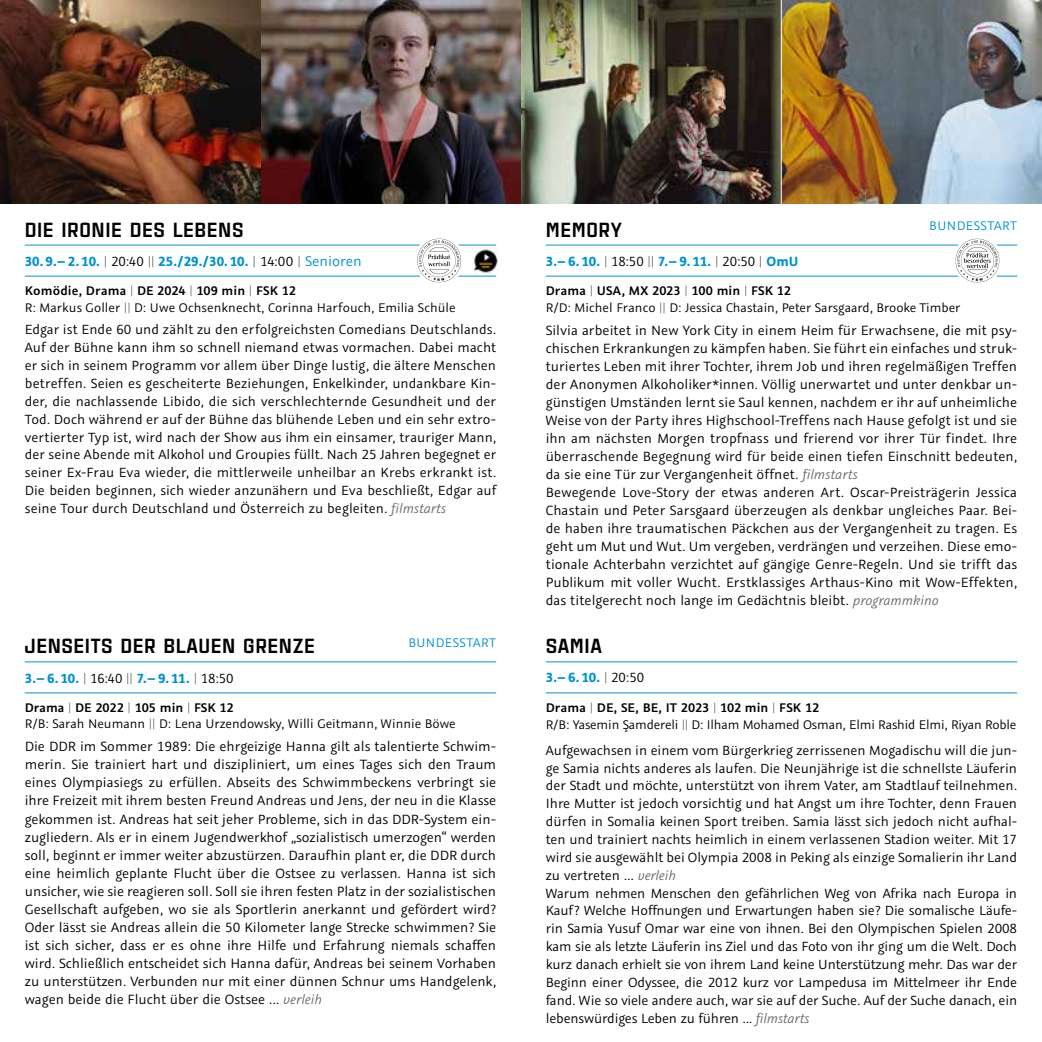
<style>
.page{position:relative;width:1042px;height:1042px;background:#fff}
.page>*{position:absolute;margin:0;border:0;box-sizing:border-box;transform-origin:0 0}
.t1{font:900 21px "Estricta";letter-spacing:.025em;color:#000}
.t2{font:15.05px/18px "Graublau Sans";letter-spacing:.005em;color:#000;text-align:justify}
.t3{font:14.88px/17.8px "Graublau Sans";letter-spacing:-.005em;color:#000}
.t4{font:700 14.88px "Graublau Sans";letter-spacing:-.005em;color:#0093d3}
.t5{font:14px/16.8px "Graublau Sans";color:#000}
.t6{font:14px "Graublau Sans";letter-spacing:.035em;color:#0093d3}
.s1{font-weight:200;color:#000}
.s2{font-weight:400;color:#000}
.s3{font-weight:400;font-size:15.75px}
.s4{font-weight:600}
.s5{font-weight:200}
.s6{font-style:italic;color:#706f6f}
.s7{font-style:italic;font-size:14.88px;color:#706f6f}
</style>
<div class="page">
<img style="left:0;top:0;width:1042px;height:203px">
<hr style="left:25px;top:692px;width:471px;height:1px;background:#0093d3">
<hr style="left:25px;top:661px;width:471px;height:1px;background:#0093d3">
<hr style="left:546px;top:692px;width:471px;height:1px;background:#0093d3">
<hr style="left:546px;top:661px;width:471px;height:1px;background:#0093d3">
<hr style="left:260px;top:0;width:1px;height:210px;background:#fff">
<hr style="left:781px;top:0;width:1px;height:210px;background:#fff">
<hr style="left:546px;top:276px;width:471px;height:1px;background:#0093d3">
<hr style="left:546px;top:245px;width:471px;height:1px;background:#0093d3">
<hr style="left:25px;top:276px;width:471px;height:1px;background:#0093d3">
<hr style="left:25px;top:245px;width:471px;height:1px;background:#0093d3">
<svg style="left:417px;top:239px;width:44px;height:43px"></svg>
<svg style="left:955px;top:239px;width:44px;height:43px"></svg>
<img style="left:472px;top:249px;width:27px;height:25px">
<h1 class="t1" style="left:25px;top:214px;width:220px">DIE IRONIE DES LEBENS</h1>
<p class="t4" style="left:25px;top:252px;width:338px">30.9.–2.10. <span class="s1">|</span> <span class="s2">20:40</span> <span class="s1">||</span> 25./29./30.10. <span class="s1">|</span> <span class="s2">14:00</span> <span class="s1">|</span> <span class="s3">Senioren</span></p>
<p class="t5" style="left:25px;top:282px;width:432px"><span class="s4">Komödie, Drama</span> <span class="s5">|</span> <span class="s4">DE 2024</span> <span class="s5">|</span> <span class="s4">109 min</span> <span class="s5">|</span> <span class="s4">FSK 12<br></span>R: Markus Goller <span class="s5">||</span> D: Uwe Ochsenknecht, Corinna Harfouch, Emilia Schüle</p>
<p class="t3" style="left:25px;top:321px;width:473px;text-align:justify">Edgar ist Ende 60 und zählt zu den erfolgreichsten Comedians Deutschlands.<br>Auf der Bühne kann ihm so schnell niemand etwas vormachen. Dabei macht er sich in seinem Programm vor allem über Dinge lustig, die ältere Menschen betreffen. Seien es gescheiterte Beziehungen, Enkelkinder, undankbare Kin&shy;der, die nachlassende Libido, die sich verschlechternde Gesundheit und der Tod. Doch während er auf der Bühne das blühende Leben und ein sehr extro&shy;vertierter Typ ist, wird nach der Show aus ihm ein einsamer, trauriger Mann, der seine Abende mit Alkohol und Groupies füllt. Nach 25 Jahren begegnet er seiner Ex-Frau Eva wieder, die mittlerweile unheilbar an Krebs erkrankt ist.<br>Die beiden beginnen, sich wieder anzunähern und Eva beschließt, Edgar auf seine Tour durch Deutschland und Österreich zu begleiten. <span class="s6">filmstarts</span></p>
<p class="t6" style="left:929px;top:217px;width:89px">BUNDESSTART</p>
<h1 class="t1" style="left:546px;top:214px;width:78px">MEMORY</h1>
<p class="t4" style="left:546px;top:251px;width:254px">3.–6.10. <span class="s1">|</span> <span class="s2">18:50</span> <span class="s1">||</span> 7.–9.11. <span class="s1">|</span> <span class="s2">20:50</span> <span class="s1">|</span> OmU</p>
<p class="t5" style="left:546px;top:282px;width:416px"><span class="s4">Drama</span> <span class="s5">|</span> <span class="s4">USA, MX 2023</span> <span class="s5">|</span> <span class="s4">100 min</span> <span class="s5">|</span> <span class="s4">FSK 12<br></span>R/D: Michel Franco <span class="s5">||</span> D: Jessica Chastain, Peter Sarsgaard, Brooke Timber</p>
<p class="t2" style="left:546px;top:321px;width:473px;text-align:left">Silvia arbeitet in New York City in einem Heim für Erwachsene, die mit psy&shy;chischen Erkrankungen zu kämpfen haben. Sie führt ein einfaches und struk&shy;turiertes Leben mit ihrer Tochter, ihrem Job und ihren regelmäßigen Treffen der Anonymen Alkoholiker*innen. Völlig unerwartet und unter denkbar un&shy;günstigen Umständen lernt sie Saul kennen, nachdem er ihr auf unheimliche Weise von der Party ihres Highschool-Treffens nach Hause gefolgt ist und sie ihn am nächsten Morgen tropfnass und frierend vor ihrer Tür findet. Ihre überraschende Begegnung wird für beide einen tiefen Einschnitt bedeuten, da sie eine Tür zur Vergangenheit öffnet. <span class="s7">filmstarts<br></span>Bewegende Love-Story der etwas anderen Art. Oscar-Preisträgerin Jessica Chastain und Peter Sarsgaard überzeugen als denkbar ungleiches Paar. Bei&shy;de haben ihre traumatischen Päckchen aus der Vergangenheit zu tragen. Es geht um Mut und Wut. Um vergeben, verdrängen und verzeihen. Diese emo&shy;tionale Achterbahn verzichtet auf gängige Genre-Regeln. Und sie trifft das Publikum mit voller Wucht. Erstklassiges Arthaus-Kino mit Wow-Effekten, das titelgerecht noch lange im Gedächtnis bleibt. <span class="s7">programmkino</span></p>
<p class="t6" style="left:408px;top:634px;width:89px">BUNDESSTART</p>
<h1 class="t1" style="left:25px;top:631px;width:292px">JENSEITS DER BLAUEN GRENZE</h1>
<h1 class="t1" style="left:546px;top:631px;width:58px">SAMIA</h1>
<p class="t4" style="left:546px;top:668px;width:100px">3.–6.10. <span class="s1">|</span> <span class="s2">20:50</span></p>
<p class="t5" style="left:546px;top:698px;width:472px;line-height:17.8px"><span class="s4">Drama</span> <span class="s5">|</span> <span class="s4">DE, SE, BE, IT 2023</span> <span class="s5">|</span> <span class="s4">102 min</span> <span class="s5">|</span> <span class="s4">FSK 12<br></span>R/B: Yasemin Şamdereli <span class="s5">||</span> D: Ilham Mohamed Osman, Elmi Rashid Elmi, Riyan Roble</p>
<p class="t3" style="left:546px;top:741px;width:473px">Aufgewachsen in einem vom Bürgerkrieg zerrissenen Mogadischu will die jun&shy;ge Samia nichts anderes als laufen. Die Neunjährige ist die schnellste Läuferin der Stadt und möchte, unterstützt von ihrem Vater, am Stadtlauf teilnehmen.<br>Ihre Mutter ist jedoch vorsichtig und hat Angst um ihre Tochter, denn Frauen dürfen in Somalia keinen Sport treiben. Samia lässt sich jedoch nicht aufhal&shy;ten und trainiert nachts heimlich in einem verlassenen Stadion weiter. Mit 17 wird sie ausgewählt bei Olympia 2008 in Peking als einzige Somalierin ihr Land zu vertreten ... <span class="s6">verleih<br></span>Warum nehmen Menschen den gefährlichen Weg von Afrika nach Europa in Kauf? Welche Hoffnungen und Erwartungen haben sie? Die somalische Läufe&shy;rin Samia Yusuf Omar war eine von ihnen. Bei den Olympischen Spielen 2008 kam sie als letzte Läuferin ins Ziel und das Foto von ihr ging um die Welt. Doch kurz danach erhielt sie von ihrem Land keine Unterstützung mehr. Das war der Beginn einer Odyssee, die 2012 kurz vor Lampedusa im Mittelmeer ihr Ende fand. Wie so viele andere auch, war sie auf der Suche. Auf der Suche danach, ein lebenswürdiges Leben zu führen ... <span class="s6">filmstarts</span></p>
<p class="t4" style="left:25px;top:668px;width:210px">3.–6.10. <span class="s1">|</span> <span class="s2">16:40</span> <span class="s1">||</span> 7.–9.11. <span class="s1">|</span> <span class="s2">18:50</span></p>
<p class="t5" style="left:25px;top:699px;width:432px"><span class="s4">Drama</span> <span class="s5">|</span> <span class="s4">DE 2022</span> <span class="s5">|</span> <span class="s4">105 min</span> <span class="s5">|</span> <span class="s4">FSK 12<br></span>R/B: Sarah Neumann <span class="s5">||</span> D: Lena Urzendowsky, Willi Geitmann, Winnie Böwe</p>
<p class="t2" style="left:25px;top:737px;width:473px">Die DDR im Sommer 1989: Die ehrgeizige Hanna gilt als talentierte Schwim&shy;merin. Sie trainiert hart und diszipliniert, um eines Tages sich den Traum eines Olympiasiegs zu erfüllen. Abseits des Schwimmbeckens verbringt sie ihre Freizeit mit ihrem besten Freund Andreas und Jens, der neu in die Klasse gekommen ist. Andreas hat seit jeher Probleme, sich in das DDR-System ein&shy;zugliedern. Als er in einem Jugendwerkhof „sozialistisch umerzogen“ werden soll, beginnt er immer weiter abzustürzen. Daraufhin plant er, die DDR durch eine heimlich geplante Flucht über die Ostsee zu verlassen. Hanna ist sich unsicher, wie sie reagieren soll. Soll sie ihren festen Platz in der sozialistischen Gesellschaft aufgeben, wo sie als Sportlerin anerkannt und gefördert wird?<br>Oder lässt sie Andreas allein die 50 Kilometer lange Strecke schwimmen? Sie ist sich sicher, dass er es ohne ihre Hilfe und Erfahrung niemals schaffen wird. Schließlich entscheidet sich Hanna dafür, Andreas bei seinem Vorhaben zu unterstützen. Verbunden nur mit einer dünnen Schnur ums Handgelenk, wagen beide die Flucht über die Ostsee ... <span class="s7">verleih</span></p>
</div>
